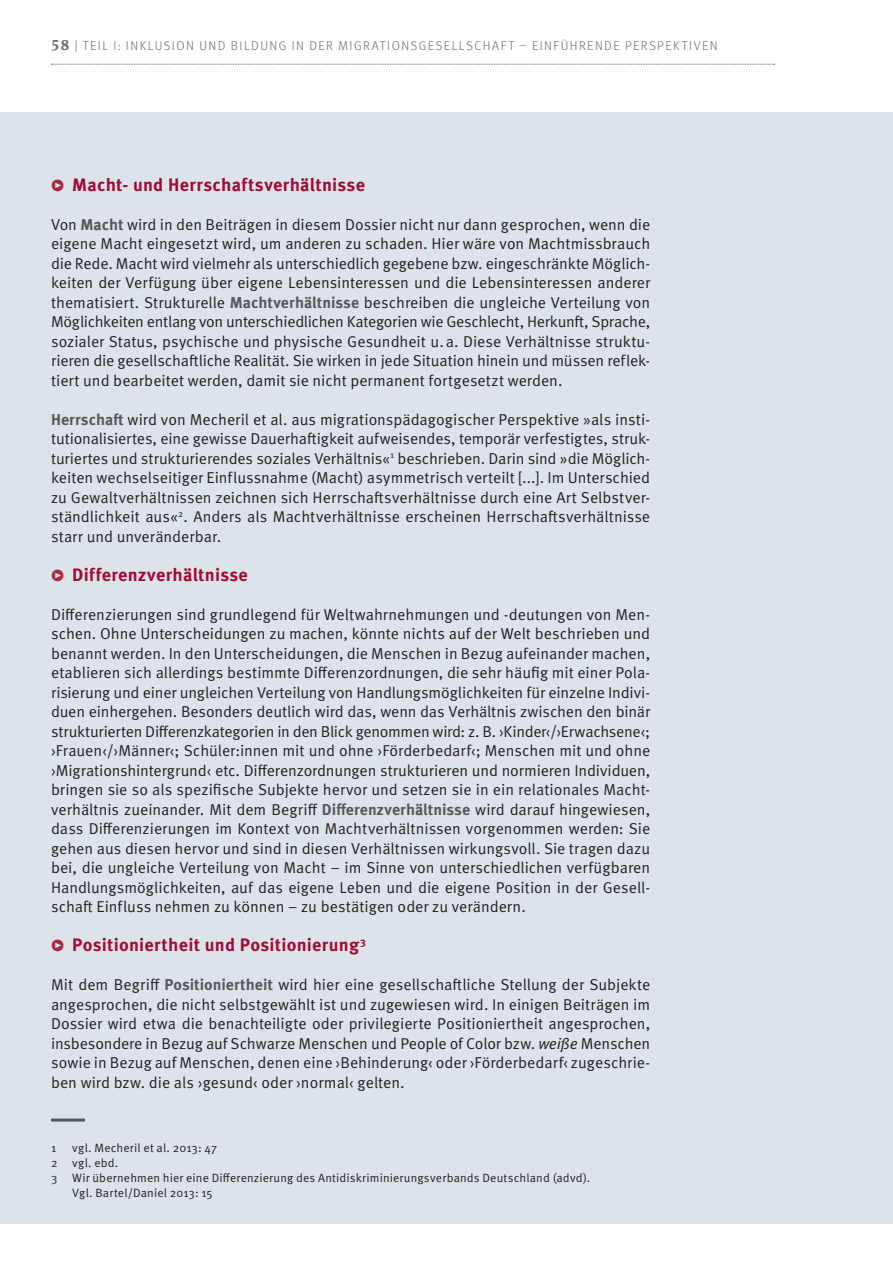
<style>
.page{position:relative;width:893px;height:1263px;background:#fff}
.page>*{position:absolute;margin:0;border:0;box-sizing:border-box;transform-origin:0 0}
.t1{font:700 18px "Meta Pro";letter-spacing:.015em;color:#a30a32}
.t2{font:15.75px/19.5px "Meta Pro Norm";color:#231f20;text-align:justify}
.t3{font:300 12.75px "Meta Pro";letter-spacing:.115em;color:#6c6d70}
.t4{font:12px "Meta Pro Norm";letter-spacing:.01em;color:#231f20}
.s1{font-family:"Meta Serif Pro";font-weight:700;font-size:15px}
.s2{font-family:"Meta Serif Pro"}
.s3{font-family:"Meta Serif Pro";font-size:15.75px;color:#ab2b3e}
.s4{font-family:"Meta Pro";font-weight:700;color:#57585a}
.s5{font-family:"Meta Pro Norm Ita"}
</style>
<div class="page">
<svg style="left:51px;top:64px;width:723px;height:1px"></svg>
<div style="left:0;top:112px;width:893px;height:1112px;background:#dde3ea"></div>
<hr style="left:51px;top:1118px;width:34px;height:3px;background:#57585a">
<p class="t3" style="left:51px;top:36px;width:668px"><span class="s1">58</span> <span class="s2">|</span> TEIL I: INKLUSION UND BILDUNG IN DER MIGRATIONSGESELLSCHAFT – EINFÜHRENDE PERSPEKTIVEN</p>
<p class="t1" style="left:51px;top:170px;width:315px"><span class="s3">•</span> Macht- und Herrschaftsverhältnisse</p>
<p class="t2" style="left:51px;top:213px;width:601px">Von <span class="s4">Macht</span> wird in den Beiträgen in diesem Dossier nicht nur dann gesprochen, wenn die eigene Macht eingesetzt wird, um anderen zu schaden. Hier wäre von Machtmissbrauch die Rede. Macht wird vielmehr als unterschiedlich gegebene bzw. eingeschränkte Möglich&shy;keiten der Verfügung über eigene Lebensinteressen und die Lebensinteressen anderer thematisiert. Strukturelle <span class="s4">Machtverhältnisse</span> beschreiben die ungleiche Verteilung von Möglichkeiten entlang von unterschiedlichen Kategorien wie Geschlecht, Herkunft, Sprache, sozialer Status, psychische und physische Gesundheit u.a. Diese Verhältnisse struktu&shy;rieren die gesellschaftliche Realität. Sie wirken in jede Situation hinein und müssen reflek&shy;tiert und bearbeitet werden, damit sie nicht permanent fortgesetzt werden.</p>
<p class="t2" style="left:51px;top:408px;width:601px"><span class="s4">Herrschaft</span> wird von Mecheril et al. aus migrationspädagogischer Perspektive »als insti&shy;tutionalisiertes, eine gewisse Dauerhaftigkeit aufweisendes, temporär verfestigtes, struk&shy;turiertes und strukturierendes soziales Verhältnis«<sup>1</sup> beschrieben. Darin sind »die Möglich&shy;keiten wechselseitiger Einflussnahme (Macht) asymmetrisch verteilt [...]. Im Unterschied zu Gewaltverhältnissen zeichnen sich Herrschaftsverhältnisse durch eine Art Selbstver&shy;ständlichkeit aus«<sup>2</sup>. Anders als Machtverhältnisse erscheinen Herrschaftsverhältnisse starr und unveränderbar.</p>
<p class="t1" style="left:51px;top:560px;width:198px"><span class="s3">•</span> Differenzverhältnisse</p>
<p class="t2" style="left:51px;top:603px;width:601px">Differenzierungen sind grundlegend für Weltwahrnehmungen und -deutungen von Men&shy;schen. Ohne Unterscheidungen zu machen, könnte nichts auf der Welt beschrieben und benannt werden. In den Unterscheidungen, die Menschen in Bezug aufeinander machen, etablieren sich allerdings bestimmte Differenzordnungen, die sehr häufig mit einer Pola&shy;risierung und einer ungleichen Verteilung von Handlungsmöglichkeiten für einzelne Indivi&shy;duen einhergehen. Besonders deutlich wird das, wenn das Verhältnis zwischen den binär strukturierten Differenzkategorien in den Blick genommen wird: z. B. ›Kinder‹/›Erwachsene‹; ›Frauen‹/›Männer‹; Schüler:innen mit und ohne ›Förderbedarf‹; Menschen mit und ohne ›Migrationshintergrund‹ etc. Differenzordnungen strukturieren und normieren Individuen, bringen sie so als spezifische Subjekte hervor und setzen sie in ein relationales Macht&shy;verhältnis zueinander. Mit dem Begriff <span class="s4">Differenzverhältnisse</span> wird darauf hingewiesen, dass Differenzierungen im Kontext von Machtverhältnissen vorgenommen werden: Sie gehen aus diesen hervor und sind in diesen Verhältnissen wirkungsvoll. Sie tragen dazu bei, die ungleiche Verteilung von Macht – im Sinne von unterschiedlichen verfügbaren Handlungsmöglichkeiten, auf das eigene Leben und die eigene Position in der Gesell&shy;schaft Einfluss nehmen zu können – zu bestätigen oder zu verändern.</p>
<p class="t1" style="left:51px;top:931px;width:316px"><span class="s3">•</span> Positioniertheit und Positionierung<sup>3</sup></p>
<p class="t2" style="left:51px;top:974px;width:601px">Mit dem Begriff <span class="s4">Positioniertheit</span> wird hier eine gesellschaftliche Stellung der Subjekte angesprochen, die nicht selbstgewählt ist und zugewiesen wird. In einigen Beiträgen im Dossier wird etwa die benachteiligte oder privilegierte Positioniertheit angesprochen, insbesondere in Bezug auf Schwarze Menschen und People of Color bzw. <span class="s5">weiße</span> Menschen sowie in Bezug auf Menschen, denen eine ›Behinderung‹ oder ›Förderbedarf‹ zugeschrie&shy;ben wird bzw. die als ›gesund‹ oder ›normal‹ gelten.</p>
<p class="t4" style="left:51px;top:1139px;width:7px">1</p>
<p class="t4" style="left:72px;top:1139px;width:146px">vgl. Mecheril et al. 2013: 47</p>
<p class="t4" style="left:51px;top:1154px;width:69px">2 vgl. ebd.</p>
<p class="t4" style="left:51px;top:1169px;width:541px">3 Wir übernehmen hier eine Differenzierung des Antidiskriminierungsverbands Deutschland (advd).</p>
<p class="t4" style="left:72px;top:1184px;width:142px">Vgl. Bartel/Daniel 2013: 15</p>
</div>
